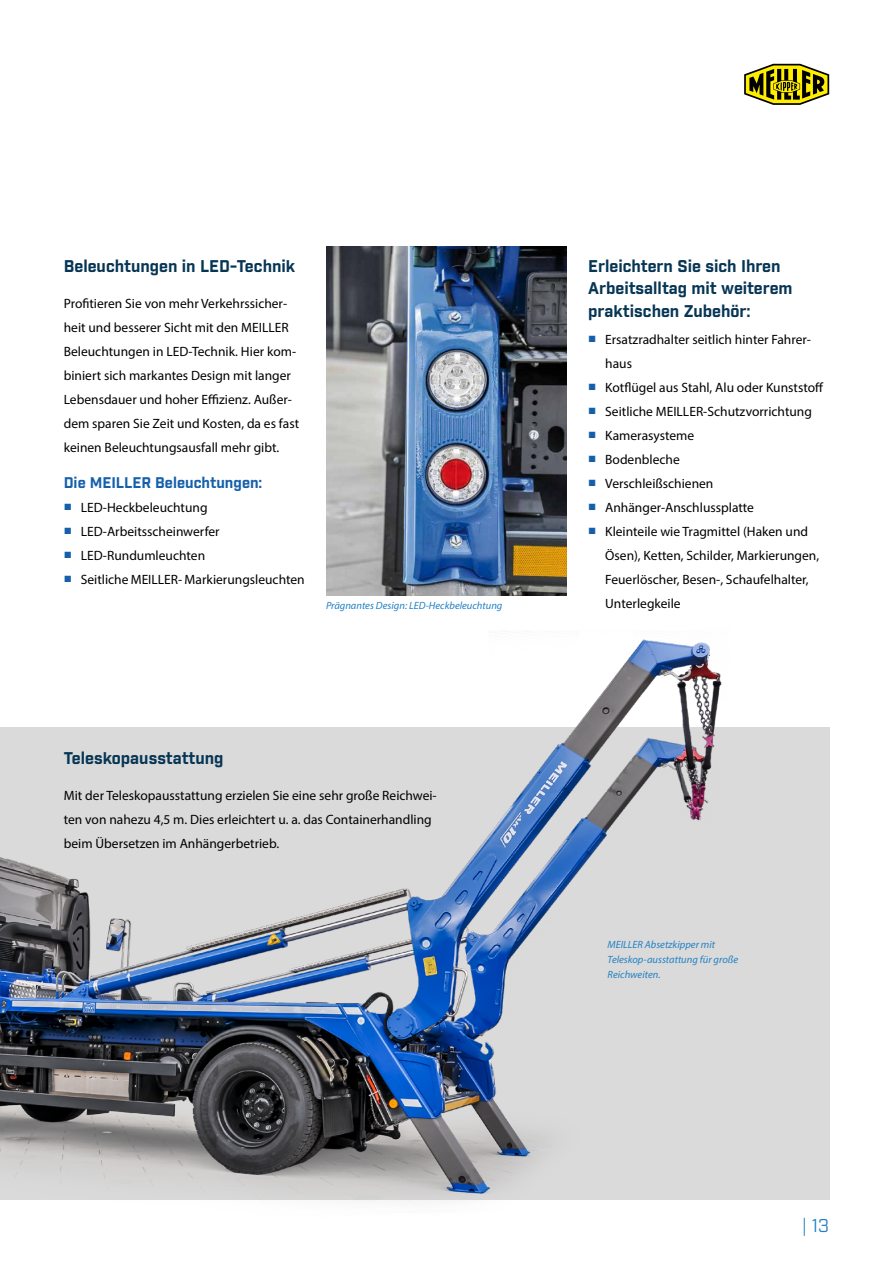
<style>
.page{position:relative;width:893px;height:1263px;background:#fff}
.page>*{position:absolute;margin:0;border:0;box-sizing:border-box;transform-origin:0 0}
.t1{font:18px "Industry";color:#2281c4}
.t2{font:700 16.5px/22.5px "Industry";color:#073655}
.t3{font:700 15px "Industry";color:#1560ab}
.t4{font:13.5px/24px "Myriad Pro";color:#000}
.t5{font:italic 10.5px/15px "Myriad Pro";color:#2281c4}
.s1{font-family:"Arial";color:#1560ab}
</style>
<div class="page">
<img style="left:326px;top:247px;width:241px;height:348px">
<div style="left:0;top:727px;width:829px;height:472px;background:#dadada"></div>
<img style="left:0;top:639px;width:735px;height:566px">
<svg style="left:744px;top:64px;width:85px;height:41px"></svg>
<p class="t2" style="left:64px;top:255px;width:233px">Beleuchtungen in LED-Technik</p>
<p class="t4" style="left:64px;top:291px;width:237px">Profitieren Sie von mehr Verkehrssicher&shy;heit und besserer Sicht mit den MEILLER Beleuchtungen in LED-Technik. Hier kom&shy;biniert sich markantes Design mit langer Lebensdauer und hoher Effizienz. Außer&shy;dem sparen Sie Zeit und Kosten, da es fast keinen Beleuchtungsausfall mehr gibt.</p>
<p class="t3" style="left:64px;top:473px;width:200px">Die MEILLER Beleuchtungen:</p>
<p class="t4" style="left:64px;top:495px;width:145px"><span class="s1">■</span> LED-Heckbeleuchtung</p>
<p class="t4" style="left:64px;top:519px;width:157px"><span class="s1">■</span> LED-Arbeitsscheinwerfer</p>
<p class="t4" style="left:64px;top:543px;width:143px"><span class="s1">■</span> LED-Rundumleuchten</p>
<p class="t4" style="left:64px;top:567px;width:242px"><span class="s1">■</span> Seitliche MEILLER- Markierungsleuchten</p>
<p class="t5" style="left:326px;top:597px;width:178px">Prägnantes Design: LED-Heckbeleuchtung</p>
<p class="t2" style="left:64px;top:747px;width:161px">Teleskopausstattung</p>
<p class="t4" style="left:64px;top:783px;width:374px">Mit der Teleskopausstattung erzielen Sie eine sehr große Reichwei&shy;ten von nahezu 4,5 m. Dies erleichtert u. a. das Containerhandling beim Übersetzen im Anhängerbetrieb.</p>
<p class="t2" style="left:588px;top:255px;width:206px">Erleichtern Sie sich Ihren<br>Arbeitsalltag mit weiterem praktischen Zubehör:</p>
<p class="t4" style="left:605px;top:327px;width:207px;text-indent:-17px"><span class="s1">■</span> Ersatzradhalter seitlich hinter Fahrer&shy;haus</p>
<p class="t4" style="left:588px;top:375px;width:237px"><span class="s1">■</span> Kotflügel aus Stahl, Alu oder Kunststoff</p>
<p class="t4" style="left:588px;top:399px;width:225px"><span class="s1">■</span> Seitliche MEILLER-Schutzvorrichtung</p>
<p class="t4" style="left:588px;top:423px;width:108px"><span class="s1">■</span> Kamerasysteme</p>
<p class="t4" style="left:588px;top:447px;width:93px"><span class="s1">■</span> Bodenbleche</p>
<p class="t4" style="left:588px;top:471px;width:127px"><span class="s1">■</span> Verschleißschienen</p>
<p class="t4" style="left:588px;top:495px;width:167px"><span class="s1">■</span> Anhänger-Anschlussplatte</p>
<p class="t4" style="left:605px;top:519px;width:215px;text-indent:-17px"><span class="s1">■</span> Kleinteile wie Tragmittel (Haken und Ösen), Ketten, Schilder, Markierungen, Feuerlöscher, Besen-, Schaufelhalter, Unterlegkeile</p>
<p class="t5" style="left:608px;top:937px;width:132px">MEILLER Absetzkipper mit<br>Teleskop-ausstattung für große<br>Reichweiten.</p>
<h1 class="t1" style="left:802px;top:1214px;width:29px">| 13</h1>
</div>
